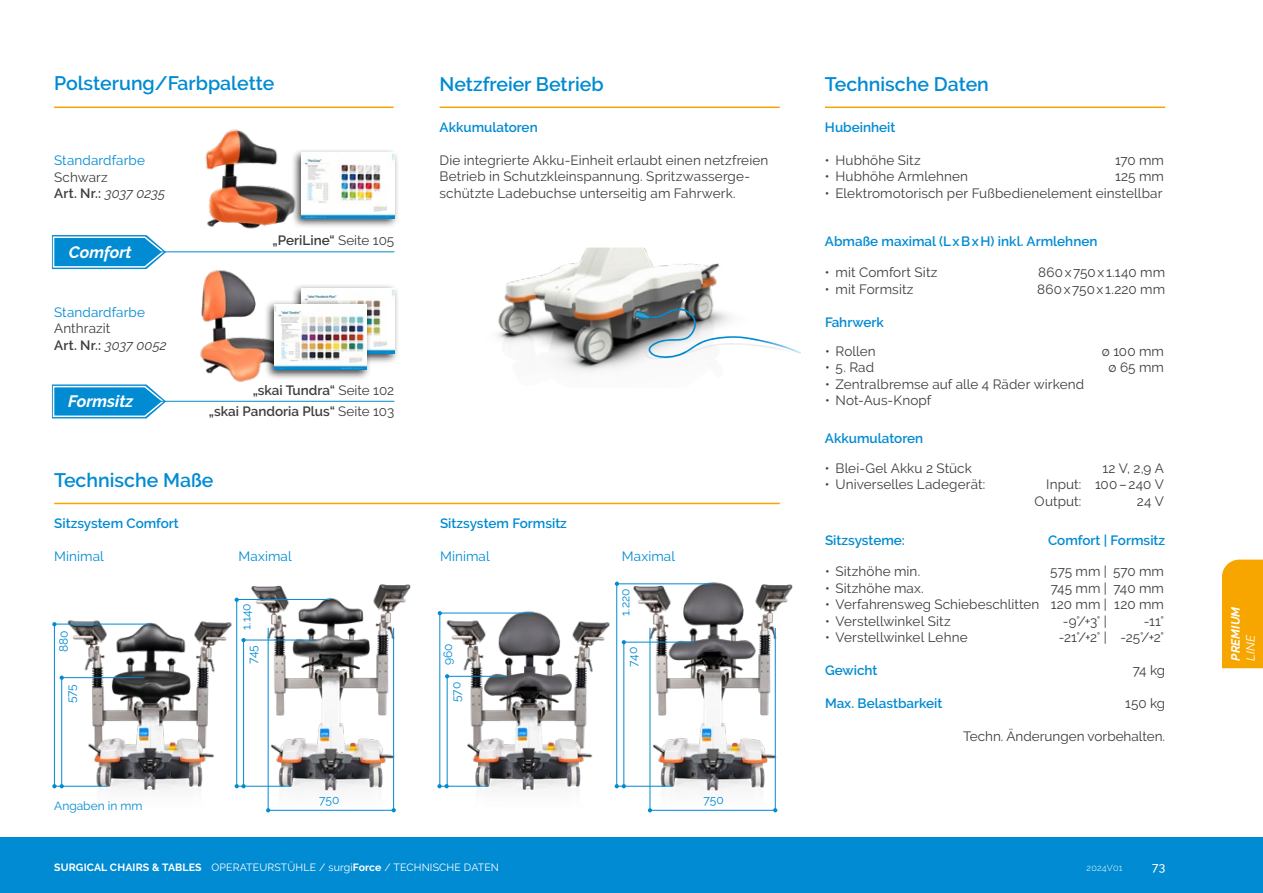
<style>
.page{position:relative;width:1263px;height:893px;background:#fff}
.page>*{position:absolute;margin:0;border:0;box-sizing:border-box;transform-origin:0 0}
.t1{font:600 19.5px "Raleway";color:#008bd2}
.t2{font:italic 700 16.5px "Raleway";color:#fff}
.t3{font:13.5px/16.5px "Raleway";letter-spacing:.01em;color:#3d3d3c}
.t4{font:600 13.5px "Raleway";color:#008bd2}
.t5{font:600 13.5px/21.3px "Raleway";color:#3d3d3c;text-align:right}
.t6{font:13.5px "Raleway";letter-spacing:.01em;color:#008bd2}
.t7{font:12px "Raleway";color:#008bd2}
.t8{font:italic 700 12px "Raleway";color:#fff}
.t9{font:italic 12px "Raleway";color:#fff}
.t10{font:500 12px "Raleway";color:#fff}
.t11{font:10.5px "Raleway";letter-spacing:.015em;color:#fff}
.t12{font:300 9px "Raleway";letter-spacing:.025em;color:#fff}
.s1{font-weight:400}
.s2{font-weight:400;font-style:italic}
.s3{font-weight:600}
.s4{font-style:italic}
.s5{font-weight:700}
</style>
<div class="page">
<div style="left:0;top:838px;width:1263px;height:55px;background:#008bd2"></div>
<hr style="left:54px;top:107px;width:340px;height:1px;background:#f7a600">
<hr style="left:54px;top:503px;width:726px;height:1px;background:#f7a600">
<hr style="left:825px;top:107px;width:340px;height:1px;background:#f7a600">
<hr style="left:439px;top:107px;width:341px;height:1px;background:#f7a600">
<img style="left:205px;top:129px;width:86px;height:100px">
<img style="left:200px;top:270px;width:64px;height:112px">
<div style="left:291px;top:148px;width:108px;height:80px;background:#000;opacity:.75"></div>
<img style="left:301px;top:153px;width:93px;height:65px">
<div style="left:291px;top:283px;width:108px;height:81px;background:#000;opacity:.75"></div>
<img style="left:301px;top:288px;width:93px;height:66px">
<div style="left:264px;top:300px;width:107px;height:80px;background:#000;opacity:.75"></div>
<img style="left:274px;top:304px;width:93px;height:66px">
<img style="left:64px;top:597px;width:172px;height:193px">
<img style="left:442px;top:583px;width:173px;height:208px">
<img style="left:246px;top:584px;width:165px;height:229px">
<img style="left:627px;top:582px;width:166px;height:231px">
<img style="left:498px;top:248px;width:222px;height:124px">
<svg style="left:644px;top:308px;width:157px;height:51px"></svg>
<img style="left:633px;top:308px;width:22px;height:16px">
<svg style="left:52px;top:235px;width:114px;height:34px;background:#31a1da"></svg>
<svg style="left:52px;top:384px;width:114px;height:34px;background:#33a2db"></svg>
<hr style="left:54px;top:623px;width:1px;height:162px;background:#008bd2">
<hr style="left:268px;top:810px;width:125px;height:1px;background:#008bd2">
<svg style="left:52px;top:622px;width:5px;height:4px"></svg>
<svg style="left:392px;top:808px;width:4px;height:4px"></svg>
<svg style="left:266px;top:808px;width:4px;height:4px"></svg>
<hr style="left:55px;top:624px;width:95px;height:1px;background:#008bd2">
<hr style="left:55px;top:786px;width:52px;height:1px;background:#008bd2">
<svg style="left:60px;top:675px;width:4px;height:5px"></svg>
<hr style="left:61px;top:677px;width:83px;height:1px;background:#008bd2">
<hr style="left:268px;top:628px;width:1px;height:182px;background:#008bd2">
<hr style="left:393px;top:628px;width:1px;height:182px;background:#008bd2">
<hr style="left:236px;top:599px;width:1px;height:187px;background:#008bd2">
<svg style="left:235px;top:598px;width:4px;height:4px"></svg>
<hr style="left:238px;top:786px;width:53px;height:1px;background:#008bd2">
<hr style="left:440px;top:612px;width:1px;height:174px;background:#008bd2">
<svg style="left:438px;top:611px;width:4px;height:4px"></svg>
<hr style="left:440px;top:613px;width:93px;height:1px;background:#008bd2">
<hr style="left:440px;top:786px;width:48px;height:1px;background:#008bd2">
<svg style="left:445px;top:674px;width:4px;height:4px"></svg>
<hr style="left:448px;top:676px;width:59px;height:1px;background:#008bd2">
<hr style="left:616px;top:583px;width:1px;height:204px;background:#008bd2">
<svg style="left:615px;top:582px;width:4px;height:4px"></svg>
<hr style="left:617px;top:584px;width:95px;height:1px;background:#008bd2">
<hr style="left:618px;top:786px;width:54px;height:1px;background:#008bd2">
<hr style="left:238px;top:599px;width:92px;height:1px;background:#008bd2">
<hr style="left:447px;top:676px;width:1px;height:109px;background:#008bd2">
<svg style="left:437px;top:784px;width:12px;height:4px"></svg>
<hr style="left:623px;top:642px;width:72px;height:1px;background:#008bd2">
<hr style="left:624px;top:641px;width:1px;height:146px;background:#008bd2">
<svg style="left:615px;top:784px;width:11px;height:4px"></svg>
<hr style="left:61px;top:678px;width:1px;height:108px;background:#008bd2">
<svg style="left:52px;top:784px;width:12px;height:4px"></svg>
<hr style="left:244px;top:640px;width:72px;height:1px;background:#008bd2">
<hr style="left:243px;top:640px;width:1px;height:146px;background:#008bd2">
<svg style="left:241px;top:638px;width:5px;height:4px"></svg>
<svg style="left:235px;top:784px;width:11px;height:4px"></svg>
<hr style="left:651px;top:810px;width:125px;height:1px;background:#008bd2">
<svg style="left:648px;top:808px;width:4px;height:4px"></svg>
<hr style="left:650px;top:628px;width:1px;height:182px;background:#008bd2">
<hr style="left:775px;top:628px;width:1px;height:182px;background:#008bd2">
<hr style="left:55px;top:252px;width:339px;height:1px;background:#008bd2">
<hr style="left:55px;top:401px;width:339px;height:1px;background:#008bd2">
<div style="left:1222px;top:559px;width:41px;height:110px;background:#f7a600"></div>
<h1 class="t1" style="left:54px;top:72px;width:222px">Polsterung/Farbpalette</h1>
<p class="t6" style="left:54px;top:153px;width:92px">Standardfarbe</p>
<p class="t5" style="left:54px;top:169px;width:113px;line-height:16.5px;text-align:left"><span class="s1">Schwarz<br></span>Art. Nr.: <span class="s2">3037 0235</span></p>
<p class="t2" style="left:69px;top:242px;width:64px">Comfort</p>
<p class="t6" style="left:54px;top:304px;width:92px">Standardfarbe</p>
<p class="t3" style="left:54px;top:320px;width:114px">Anthrazit<br><span class="s3">Art. Nr.:</span> <span class="s4">3037 0052</span></p>
<p class="t2" style="left:68px;top:392px;width:67px">Formsitz</p>
<p class="t5" style="left:273px;top:230px;width:123px">„PeriLine“ <span class="s1">Seite 105</span></p>
<p class="t5" style="left:209px;top:380px;width:187px">„skai Tundra“ <span class="s1">Seite 102<br></span>„skai Pandoria Plus“ <span class="s1">Seite 103</span></p>
<h1 class="t1" style="left:54px;top:469px;width:161px">Technische Maße</h1>
<p class="t4" style="left:54px;top:515px;width:126px">Sitzsystem Comfort</p>
<h1 class="t1" style="left:439px;top:72px;width:166px">Netzfreier Betrieb</h1>
<p class="t4" style="left:439px;top:120px;width:100px">Akkumulatoren</p>
<p class="t3" style="left:439px;top:152px;width:330px">Die integrierte Akku-Einheit erlaubt einen netzfreien<br>Betrieb in Schutzkleinspannung. Spritzwasserge&shy;schützte Ladebuchse unterseitig am Fahrwerk.</p>
<p class="t4" style="left:440px;top:515px;width:128px">Sitzsystem Formsitz</p>
<p class="t6" style="left:54px;top:548px;width:51px">Minimal</p>
<p class="t6" style="left:238px;top:548px;width:55px">Maximal</p>
<p class="t6" style="left:440px;top:548px;width:51px">Minimal</p>
<p class="t6" style="left:622px;top:548px;width:55px">Maximal</p>
<p class="t7" style="left:57px;top:652px;width:23px;rotate:-90deg">880</p>
<p class="t7" style="left:64px;top:703px;width:21px;rotate:-90deg">575</p>
<p class="t7" style="left:54px;top:799px;width:90px">Angaben in mm</p>
<p class="t7" style="left:239px;top:630px;width:28px;rotate:-90deg">1.140</p>
<p class="t7" style="left:246px;top:664px;width:20px;rotate:-90deg">745</p>
<p class="t7" style="left:319px;top:793px;width:22px">750</p>
<p class="t7" style="left:441px;top:665px;width:23px;rotate:-90deg">960</p>
<p class="t7" style="left:449px;top:702px;width:22px;rotate:-90deg">570</p>
<p class="t7" style="left:618px;top:616px;width:29px;rotate:-90deg">1.220</p>
<p class="t7" style="left:626px;top:667px;width:21px;rotate:-90deg">740</p>
<p class="t7" style="left:704px;top:793px;width:22px">750</p>
<h1 class="t1" style="left:825px;top:72px;width:165px">Technische Daten</h1>
<p class="t4" style="left:825px;top:120px;width:72px">Hubeinheit</p>
<p class="t3" style="left:825px;top:152px;width:97px">• Hubhöhe Sitz</p>
<p class="t3" style="left:1115px;top:152px;width:50px">170 mm</p>
<p class="t3" style="left:825px;top:168px;width:145px">• Hubhöhe Armlehnen</p>
<p class="t3" style="left:1115px;top:168px;width:50px">125 mm</p>
<p class="t3" style="left:825px;top:185px;width:339px">• Elektromotorisch per Fußbedienelement einstellbar</p>
<p class="t4" style="left:825px;top:233px;width:274px">Abmaße maximal (LxBxH) inkl. Armlehnen</p>
<p class="t3" style="left:825px;top:264px;width:114px">• mit Comfort Sitz</p>
<p class="t3" style="left:1038px;top:264px;width:128px">860x750x1.140 mm</p>
<p class="t3" style="left:825px;top:281px;width:90px">• mit Formsitz</p>
<p class="t3" style="left:1037px;top:281px;width:129px">860x750x1.220 mm</p>
<p class="t4" style="left:825px;top:314px;width:60px">Fahrwerk</p>
<p class="t3" style="left:825px;top:343px;width:52px">• Rollen</p>
<p class="t3" style="left:1102px;top:343px;width:64px">ø 100 mm</p>
<p class="t3" style="left:825px;top:359px;width:51px">• 5. Rad</p>
<p class="t3" style="left:1108px;top:359px;width:57px">ø 65 mm</p>
<p class="t3" style="left:825px;top:376px;width:261px">• Zentralbremse auf alle 4 Räder wirkend</p>
<p class="t3" style="left:825px;top:392px;width:108px">• Not-Aus-Knopf</p>
<p class="t4" style="left:825px;top:431px;width:100px">Akkumulatoren</p>
<p class="t3" style="left:825px;top:460px;width:148px">• Blei-Gel Akku 2 Stück</p>
<p class="t3" style="left:1102px;top:460px;width:63px">12 V, 2,9 A</p>
<p class="t3" style="left:825px;top:476px;width:162px">• Universelles Ladegerät:</p>
<p class="t3" style="left:1035px;top:476px;width:131px;text-indent:12px">Input: 100–240 V<br>Output:</p>
<p class="t3" style="left:1137px;top:493px;width:29px">24 V</p>
<p class="t4" style="left:825px;top:532px;width:81px">Sitzsysteme:</p>
<p class="t4" style="left:1048px;top:532px;width:119px">Comfort | Formsitz</p>
<p class="t3" style="left:825px;top:563px;width:97px">• Sitzhöhe min.</p>
<p class="t3" style="left:1050px;top:563px;width:115px">575 mm | 570 mm</p>
<p class="t3" style="left:825px;top:579px;width:100px">• Sitzhöhe max.</p>
<p class="t3" style="left:1051px;top:579px;width:115px">745 mm | 740 mm</p>
<p class="t3" style="left:825px;top:596px;width:340px">• Verfahrensweg Schiebeschlitten 120 mm | 120 mm</p>
<p class="t3" style="left:825px;top:612px;width:127px">• Verstellwinkel Sitz</p>
<p class="t3" style="left:1063px;top:612px;width:46px">-9°/+3° |</p>
<p class="t3" style="left:1144px;top:612px;width:22px">-11°</p>
<p class="t3" style="left:825px;top:629px;width:144px">• Verstellwinkel Lehne</p>
<p class="t3" style="left:1059px;top:629px;width:107px">-21°/+2° | -25°/+2°</p>
<p class="t4" style="left:825px;top:663px;width:54px">Gewicht</p>
<p class="t3" style="left:1133px;top:662px;width:34px">74 kg</p>
<p class="t4" style="left:825px;top:695px;width:119px">Max. Belastbarkeit</p>
<p class="t3" style="left:1125px;top:695px;width:41px">150 kg</p>
<p class="t3" style="left:963px;top:728px;width:204px">Techn. Änderungen vorbehalten.</p>
<p class="t11" style="left:54px;top:861px;width:446px"><span class="s5">SURGICAL CHAIRS &amp; TABLES</span> OPERATEURSTÜHLE / surgi<span class="s5">Force</span> / TECHNISCHE DATEN</p>
<p class="t12" style="left:1086px;top:863px;width:38px">2024V01</p>
<p class="t10" style="left:1152px;top:860px;width:14px">73</p>
<p class="t8" style="left:1228px;top:661px;width:55px;rotate:-90deg">PREMIUM</p>
<p class="t9" style="left:1243px;top:661px;width:27px;rotate:-90deg">LINE</p>
</div>
